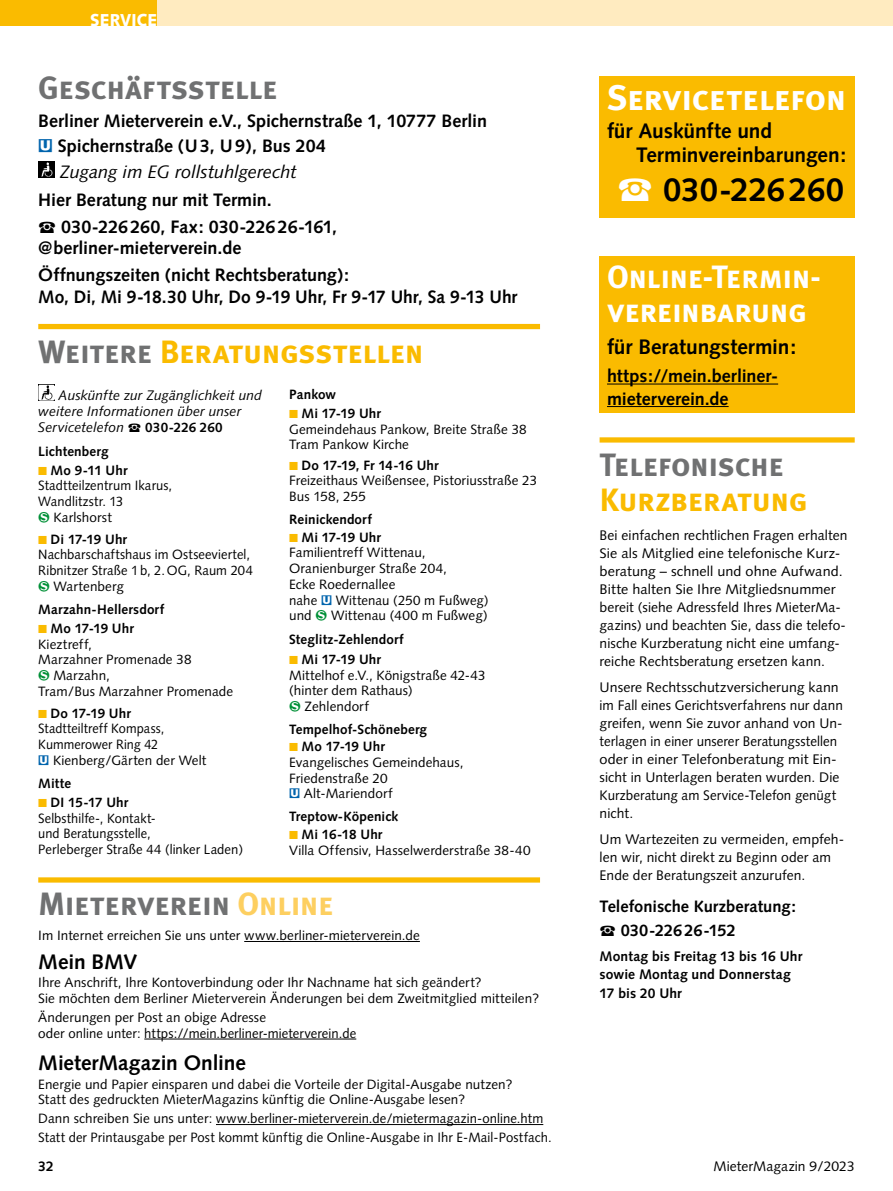
<style>
.page{position:relative;width:893px;height:1191px;background:#fff}
.page>*{position:absolute;margin:0;border:0;box-sizing:border-box;transform-origin:0 0}
.t1{font:35.25px "Meta Plus Bold Caps";letter-spacing:-.01em;color:#fff}
.t2{font:700 33px "Syntax";letter-spacing:-.005em;color:#000}
.t3{font:32.25px "Meta Plus Bold Caps";letter-spacing:-.01em;color:#707172}
.t4{font:32.25px "Meta Plus Bold Caps";letter-spacing:-.015em;color:#fabb00}
.t5{font:32.25px/34.5px "Meta Plus Bold Caps";letter-spacing:-.02em;color:#fff}
.t6{font:700 21px/24px "Syntax";letter-spacing:-.005em;color:#000}
.t7{font:700 18px/27px "Syntax";color:#000}
.t8{font:italic 18px "Syntax";letter-spacing:-.01em;color:#000}
.t9{font:900 17.25px "Syntax";letter-spacing:.015em;color:#fff;scale:.9 1}
.t10{font:700 16.5px/24px "Syntax";color:#000}
.t11{font:13.8px/18px "Syntax";letter-spacing:.005em;color:#000}
.t12{font:italic 13.8px/15.8px "Syntax";letter-spacing:.005em;color:#000}
.t13{font:700 13.8px/18px "Syntax";letter-spacing:.005em;color:#000}
.t14{font:13.5px/15.8px "Syntax";letter-spacing:.005em;color:#000}
.t15{font:700 13.5px/18.8px "Syntax";letter-spacing:.01em;color:#000}
.t16{font:13.5px/15.8px "Syntax";letter-spacing:.005em;color:#000;scale:.96 1}
.t17{font:13.5px/15.8px "Syntax";letter-spacing:.005em;color:#000;scale:.94 1}
.t18{font:13.5px/15.8px "Syntax";letter-spacing:.005em;color:#000;scale:.95 1}
.s1{font-family:"Bundesbahn Pi Two";font-weight:400;color:#0064ad}
.s2{font-family:"European Pi Three";font-weight:400}
.s3{color:#707172}
.s4{font-family:"European Pi Three";font-style:normal;font-size:13.5px}
.s5{font-weight:700;font-style:normal;font-size:13.5px}
.s6{font-family:"European Pi Three";font-weight:400;color:#fabb00}
.s7{font-family:"Bundesbahn Pi Two";color:#009037}
.s8{font-family:"European Pi Three";color:#fabb00}
.s9{font-weight:700}
.s10{font-family:"Bundesbahn Pi Two";color:#0064ad}
.s11{color:#fdcf60}
.s12{font-family:"European Pi Three";font-weight:400;font-size:36px;color:#fff}
</style>
<div class="page">
<div style="left:0;top:0;width:157px;height:26px;background:#fabb00"></div>
<div style="left:157px;top:0;width:736px;height:26px;background:#ffebc0"></div>
<div style="left:600px;top:77px;width:255px;height:141px;background:#fabb00"></div>
<hr style="left:244px;top:941px;width:176px;height:1px;background:#000">
<hr style="left:144px;top:1038px;width:212px;height:1px;background:#000">
<hr style="left:216px;top:1124px;width:327px;height:1px;background:#000">
<img style="left:38px;top:162px;width:16px;height:16px">
<img style="left:38px;top:384px;width:16px;height:16px">
<div style="left:38px;top:324px;width:502px;height:5px;background:#fabb00"></div>
<div style="left:600px;top:437px;width:255px;height:5px;background:#fabb00"></div>
<div style="left:38px;top:877px;width:502px;height:5px;background:#fabb00"></div>
<div style="left:600px;top:256px;width:255px;height:157px;background:#fabb00"></div>
<hr style="left:607px;top:383px;width:171px;height:1px;background:#000">
<hr style="left:607px;top:406px;width:122px;height:1px;background:#000">
<p class="t9" style="left:90px;top:9px;width:76px">SERVICE</p>
<h3 class="t3" style="left:38px;top:69px;width:241px">Geschäftsstelle</h3>
<h3 class="t7" style="left:38px;top:107px;width:450px">Berliner Mieterverein e.V., Spichernstraße 1, 10777 Berlin</h3>
<h3 class="t7" style="left:38px;top:133px;width:289px"><span class="s1">U</span> Spichernstraße (U3, U9), Bus 204</h3>
<h3 class="t8" style="left:60px;top:161px;width:238px">Zugang im EG rollstuhlgerecht</h3>
<h3 class="t7" style="left:38px;top:186px;width:300px">Hier Beratung nur mit Termin.<br><span class="s2">S</span> 030-226260, Fax: 030-22626-161,</h3>
<h3 class="t7" style="left:38px;top:235px;width:312px">@berliner-mieterverein.de<br>Öffnungszeiten (nicht Rechtsberatung):</h3>
<h3 class="t7" style="left:38px;top:283px;width:481px">Mo, Di, Mi 9-18.30 Uhr, Do 9-19 Uhr, Fr 9-17 Uhr, Sa 9-13 Uhr</h3>
<h3 class="t4" style="left:38px;top:333px;width:387px"><span class="s3">Weitere</span> Beratungsstellen</h3>
<p class="t12" style="left:38px;top:387px;width:225px;text-indent:20px">Auskünfte zur Zugänglichkeit und weitere Informationen über unser<br>Servicetelefon <span class="s4">S</span> <span class="s5">030-226 260</span></p>
<p class="t15" style="left:38px;top:442px;width:91px">Lichtenberg<br><span class="s6">K</span> Mo 9-11 Uhr</p>
<p class="t16" style="left:38px;top:478px;width:141px">Stadtteilzentrum Ikarus,<br>Wandlitzstr. 13<br><span class="s7">I</span> Karlshorst</p>
<p class="t16" style="left:38px;top:531px;width:225px"><span class="s8">K</span> <span class="s9">Di 17-19 Uhr<br></span>Nachbarschaftshaus im Ostseeviertel,<br>Ribnitzer Straße 1 b, 2. OG, Raum 204<br><span class="s7">I</span> Wartenberg</p>
<p class="t15" style="left:38px;top:600px;width:127px">Marzahn-Hellersdorf<br><span class="s6">K</span> Mo 17-19 Uhr</p>
<p class="t14" style="left:38px;top:636px;width:196px">Kieztreff,<br>Marzahner Promenade 38<br><span class="s7">I</span> Marzahn,<br>Tram/Bus Marzahner Promenade</p>
<p class="t17" style="left:38px;top:705px;width:180px"><span class="s8">K</span> <span class="s9">Do 17-19 Uhr<br></span>Stadtteiltreff Kompass,<br>Kummerower Ring 42<br><span class="s10">U</span> Kienberg/Gärten der Welt</p>
<p class="t15" style="left:38px;top:774px;width:92px">Mitte<br><span class="s6">K</span> DI 15-17 Uhr</p>
<p class="t18" style="left:38px;top:810px;width:217px">Selbsthilfe-, Kontakt-<br>und Beratungsstelle,<br>Perleberger Straße 44 (linker Laden)</p>
<p class="t15" style="left:289px;top:385px;width:93px">Pankow<br><span class="s6">K</span> Mi 17-19 Uhr</p>
<p class="t14" style="left:289px;top:421px;width:239px">Gemeindehaus Pankow, Breite Straße 38<br>Tram Pankow Kirche</p>
<p class="t14" style="left:289px;top:457px;width:250px"><span class="s8">K</span> <span class="s9">Do 17-19, Fr 14-16 Uhr<br></span>Freizeithaus Weißensee, Pistoriusstraße 23<br>Bus 158, 255</p>
<p class="t15" style="left:289px;top:510px;width:93px;line-height:18px">Reinickendorf<br><span class="s6">K</span> Mi 17-19 Uhr</p>
<p class="t14" style="left:289px;top:545px;width:201px">Familientreff Wittenau,<br>Oranienburger Straße 204,<br>Ecke Roedernallee<br>nahe <span class="s10">U</span> Wittenau (250 m Fußweg) und <span class="s7">I</span> Wittenau (400 m Fußweg)</p>
<p class="t15" style="left:289px;top:629px;width:116px;line-height:20.2px">Steglitz-Zehlendorf<br><span class="s6">K</span> Mi 17-19 Uhr</p>
<p class="t14" style="left:289px;top:667px;width:198px">Mittelhof e.V., Königstraße 42-43 (hinter dem Rathaus)<br><span class="s7">I</span> Zehlendorf</p>
<p class="t15" style="left:289px;top:720px;width:139px;line-height:17.2px">Tempelhof-Schöneberg<br><span class="s6">K</span> Mo 17-19 Uhr</p>
<p class="t14" style="left:289px;top:754px;width:176px">Evangelisches Gemeindehaus,<br>Friedenstraße 20<br><span class="s10">U</span> Alt-Mariendorf</p>
<p class="t15" style="left:289px;top:807px;width:111px;line-height:18px">Treptow-Köpenick<br><span class="s6">K</span> Mi 16-18 Uhr</p>
<p class="t14" style="left:289px;top:842px;width:243px">Villa Offensiv, Hasselwerderstraße 38-40</p>
<h3 class="t3" style="left:38px;top:885px;width:297px">Mieterverein <span class="s11">Online</span></h3>
<p class="t14" style="left:38px;top:927px;width:383px">Im Internet erreichen Sie uns unter www.berliner-mieterverein.de</p>
<h3 class="t6" style="left:38px;top:949px;width:101px">Mein BMV</h3>
<p class="t14" style="left:38px;top:975px;width:502px">Ihre Anschrift, Ihre Kontoverbindung oder Ihr Nachname hat sich geändert?<br>Sie möchten dem Berliner Mieterverein Änderungen bei dem Zweitmitglied mitteilen?</p>
<p class="t14" style="left:38px;top:1009px;width:320px">Änderungen per Post an obige Adresse<br>oder online unter: https://mein.berliner-mieterverein.de</p>
<h3 class="t6" style="left:38px;top:1050px;width:209px">MieterMagazin Online</h3>
<p class="t14" style="left:38px;top:1076px;width:476px">Energie und Papier einsparen und dabei die Vorteile der Digital-Ausgabe nutzen?<br>Statt des gedruckten MieterMagazins künftig die Online-Ausgabe lesen?</p>
<p class="t14" style="left:38px;top:1109px;width:515px;line-height:18.8px">Dann schreiben Sie uns unter: www.berliner-mieterverein.de/mietermagazin-online.htm<br>Statt der Printausgabe per Post kommt künftig die Online-Ausgabe in Ihr E-Mail-Postfach.</p>
<h1 class="t1" style="left:607px;top:77px;width:241px">Servicetelefon</h1>
<h3 class="t6" style="left:636px;top:119px;width:212px;text-indent:-29px">für Auskünfte und<br>Terminvereinbarungen:</h3>
<h2 class="t2" style="left:617px;top:171px;width:229px"><span class="s12">S</span> 030-226260</h2>
<h3 class="t5" style="left:607px;top:259px;width:216px">Online-Termin&shy;vereinbarung</h3>
<h3 class="t6" style="left:607px;top:334px;width:191px">für Beratungstermin:</h3>
<h3 class="t7" style="left:607px;top:365px;width:173px;line-height:22.5px">https://mein.berliner&shy;mieterverein.de</h3>
<h3 class="t3" style="left:600px;top:446px;width:186px">Telefonische</h3>
<h3 class="t4" style="left:600px;top:481px;width:209px">Kurzberatung</h3>
<p class="t11" style="left:600px;top:526px;width:249px">Bei einfachen rechtlichen Fragen erhalten Sie als Mitglied eine telefonische Kurz&shy;beratung – schnell und ohne Aufwand.<br>Bitte halten Sie Ihre Mitgliedsnummer bereit (siehe Adressfeld Ihres MieterMa&shy;gazins) und beachten Sie, dass die telefo&shy;nische Kurzberatung nicht eine umfang&shy;reiche Rechtsberatung ersetzen kann.</p>
<p class="t11" style="left:600px;top:678px;width:245px">Unsere Rechtsschutzversicherung kann im Fall eines Gerichtsverfahrens nur dann grei fen, wenn Sie zuvor anhand von Un&shy;terlagen in einer unserer Beratungsstellen oder in einer Telefonberatung mit Ein&shy;sicht in Unterlagen beraten wurden. Die Kurzberatung am Service-Telefon genügt nicht.</p>
<p class="t11" style="left:600px;top:830px;width:246px">Um Wartezeiten zu vermeiden, empfeh&shy;len wir, nicht direkt zu Beginn oder am<br>Ende der Beratungszeit anzurufen.</p>
<p class="t10" style="left:600px;top:894px;width:198px">Telefonische Kurzberatung:<br><span class="s2">S</span> 030-22626-152</p>
<p class="t13" style="left:600px;top:947px;width:204px">Montag bis Freitag 13 bis 16 Uhr sowie Montag und Donnerstag<br>17 bis 20 Uhr</p>
<p class="t13" style="left:38px;top:1157px;width:17px">32</p>
<p class="t11" style="left:713px;top:1157px;width:143px">MieterMagazin 9/2023</p>
</div>
